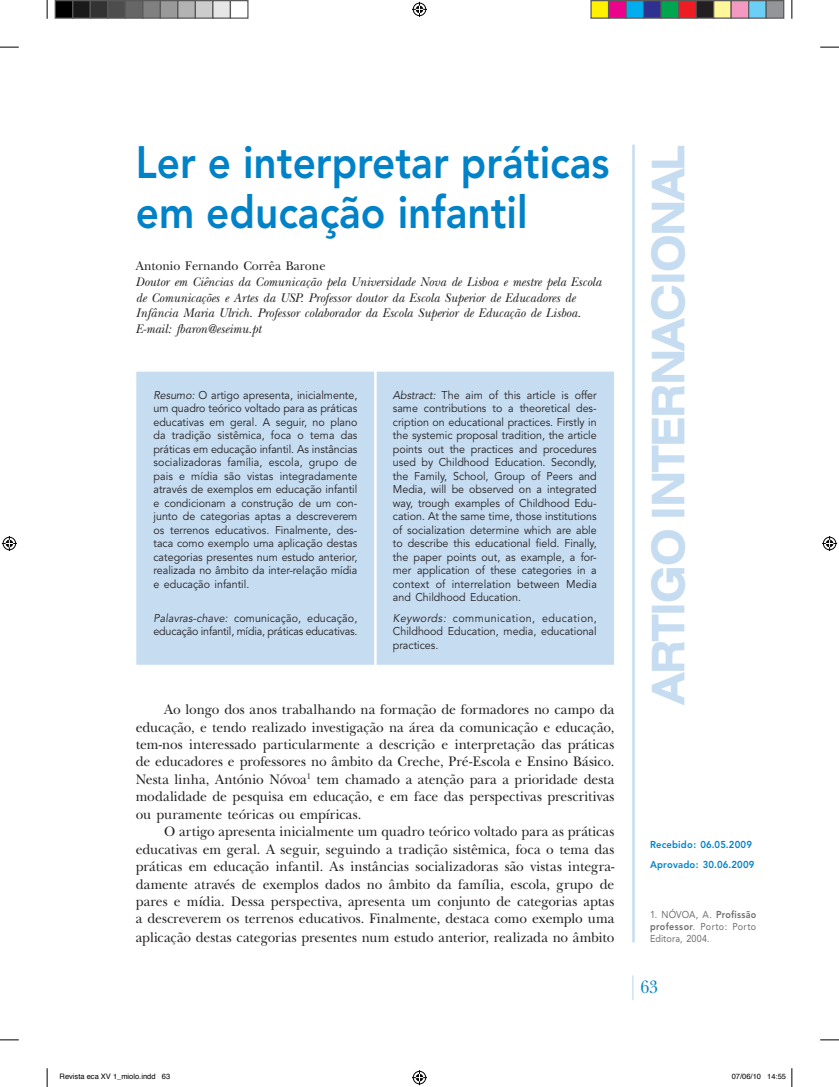
<style>
.page{position:relative;width:839px;height:1087px;background:#fff}
.page>*{position:absolute;margin:0;border:0;box-sizing:border-box;transform-origin:0 0}
.t1{font:800 45px/50px "Avenir";color:#0082c8;scale:.9 1}
.t2{font:700 expanded 45px "Swiss 721 BT";letter-spacing:-.025em;color:#c5dcf1;scale:.88 1}
.t3{font:18.75px "New Baskerville";color:#0082c8;scale:.9 1}
.t4{font:14.38px/17.4px "New Baskerville";color:#231f20;text-align:justify;scale:.95 1}
.t5{font:italic 13.12px/15.8px "New Baskerville";color:#231f20;scale:.95 1}
.t6{font:13.12px "New Baskerville";color:#231f20;scale:.95 1}
.t7{font:11.25px/13.5px "Avenir";color:#231f20;text-align:justify;scale:.95 1}
.t8{font:10px/12px "Avenir";letter-spacing:.015em;color:#6c6d70;text-align:justify;scale:.9 1}
.t9{font:800 10px/20px "Avenir";letter-spacing:.015em;color:#0082c8;scale:.95 1}
.t10{font:7.5px "Helvetica";color:#000}
.s1{font-style:italic}
.s2{font-weight:800}
</style>
<div class="page">
<hr style="left:632px;top:145px;width:2px;height:797px;background:#c5dcf1">
<svg style="left:632px;top:975px;width:1px;height:25px"></svg>
<div style="left:136px;top:371px;width:478px;height:294px;background:#c5dcf1;border:1px solid #fff"></div>
<hr style="left:374px;top:371px;width:2px;height:294px;background:#fff">
<svg style="left:0;top:46px;width:19px;height:2px"></svg>
<svg style="left:820px;top:46px;width:18px;height:2px"></svg>
<svg style="left:0;top:1039px;width:19px;height:1px"></svg>
<svg style="left:820px;top:1039px;width:18px;height:1px"></svg>
<svg style="left:46px;top:0;width:2px;height:19px"></svg>
<svg style="left:46px;top:1068px;width:2px;height:18px"></svg>
<svg style="left:791px;top:0;width:1px;height:19px"></svg>
<svg style="left:412px;top:2px;width:15px;height:15px"></svg>
<svg style="left:412px;top:1070px;width:15px;height:14px"></svg>
<svg style="left:2px;top:536px;width:15px;height:15px"></svg>
<svg style="left:822px;top:536px;width:14px;height:15px"></svg>
<div style="left:55px;top:1px;width:18px;height:17px;background:#000"></div>
<div style="left:55px;top:0;width:18px;height:19px;border:1px solid #595959"></div>
<div style="left:73px;top:1px;width:17px;height:17px;background:#1a1a1a"></div>
<div style="left:72px;top:0;width:19px;height:19px;border:1px solid #595959"></div>
<div style="left:90px;top:1px;width:18px;height:17px;background:#333"></div>
<div style="left:90px;top:0;width:18px;height:19px;border:1px solid #595959"></div>
<div style="left:108px;top:1px;width:17px;height:17px;background:#4d4d4d"></div>
<div style="left:107px;top:0;width:19px;height:19px;border:1px solid #595959"></div>
<div style="left:125px;top:1px;width:18px;height:17px;background:#666"></div>
<div style="left:125px;top:0;width:18px;height:19px;border:1px solid #595959"></div>
<div style="left:143px;top:1px;width:17px;height:17px;background:#808080"></div>
<div style="left:142px;top:0;width:19px;height:19px;border:1px solid #595959"></div>
<div style="left:160px;top:1px;width:18px;height:17px;background:#999"></div>
<div style="left:160px;top:0;width:18px;height:19px;border:1px solid #595959"></div>
<div style="left:178px;top:1px;width:17px;height:17px;background:#b3b3b3"></div>
<div style="left:177px;top:0;width:19px;height:19px;border:1px solid #595959"></div>
<div style="left:195px;top:1px;width:18px;height:17px;background:#ccc"></div>
<div style="left:195px;top:0;width:18px;height:19px;border:1px solid #595959"></div>
<div style="left:213px;top:1px;width:17px;height:17px;background:#e6e6e6"></div>
<div style="left:212px;top:0;width:19px;height:19px;border:1px solid #595959"></div>
<div style="left:230px;top:0;width:18px;height:19px;border:1px solid #595959"></div>
<div style="left:591px;top:1px;width:17px;height:17px;background:#fff101"></div>
<div style="left:590px;top:0;width:19px;height:19px;border:1px solid #595959"></div>
<div style="left:608px;top:1px;width:18px;height:17px;background:#ed028c"></div>
<div style="left:607px;top:0;width:19px;height:19px;border:1px solid #595959"></div>
<div style="left:626px;top:1px;width:17px;height:17px;background:#00aeef"></div>
<div style="left:625px;top:0;width:19px;height:19px;border:1px solid #595959"></div>
<div style="left:643px;top:1px;width:18px;height:17px;background:#2e3092"></div>
<div style="left:642px;top:0;width:19px;height:19px;border:1px solid #595959"></div>
<div style="left:661px;top:1px;width:17px;height:17px;background:#00a54f"></div>
<div style="left:660px;top:0;width:19px;height:19px;border:1px solid #595959"></div>
<div style="left:678px;top:1px;width:18px;height:17px;background:#ee1d23"></div>
<div style="left:677px;top:0;width:19px;height:19px;border:1px solid #595959"></div>
<div style="left:696px;top:1px;width:17px;height:17px;background:#231f20"></div>
<div style="left:695px;top:0;width:19px;height:19px;border:1px solid #595959"></div>
<div style="left:713px;top:1px;width:18px;height:17px;background:#fff79a"></div>
<div style="left:712px;top:0;width:19px;height:19px;border:1px solid #595959"></div>
<div style="left:731px;top:1px;width:17px;height:17px;background:#f499c2"></div>
<div style="left:730px;top:0;width:19px;height:19px;border:1px solid #595959"></div>
<div style="left:748px;top:1px;width:18px;height:17px;background:#6bcff6"></div>
<div style="left:747px;top:0;width:19px;height:19px;border:1px solid #595959"></div>
<div style="left:766px;top:1px;width:17px;height:17px;background:#939598"></div>
<div style="left:765px;top:0;width:19px;height:19px;border:1px solid #595959"></div>
<svg style="left:791px;top:1068px;width:1px;height:18px"></svg>
<h1 class="t1" style="left:136px;top:138px;width:527px">Ler e interpretar práticas em educação infantil</h1>
<p class="t6" style="left:136px;top:258px;width:201px">Antonio Fernando Corrêa Barone</p>
<p class="t5" style="left:136px;top:274px;width:491px">Doutor em Ciências da Comunicação pela Universidade Nova de Lisboa e mestre pela Escola de Comunicações e Artes da USP. Professor doutor da Escola Superior de Educadores de Infância Maria Ulrich. Professor colaborador da Escola Superior de Educação de Lisboa.<br>E‑mail: fbaron@eseimu.pt</p>
<p class="t7" style="left:153px;top:388px;width:216px"><span class="s1">Resumo:</span> O artigo apresenta, inicialmente, um quadro teórico voltado para as práticas educativas em geral. A seguir, no plano da tradição sistêmica, foca o tema das práticas em educação infantil. As instâncias socializadoras família, escola, grupo de pais e mídia são vistas integradamente através de exemplos em educação infantil e condicionam a construção de um con‑ junto de categorias aptas a descreverem os terrenos educativos. Finalmente, des‑ taca como exemplo uma aplicação destas categorias presentes num estudo anterior, realizada no âmbito da inter‑relação mídia e educação infantil.</p>
<p class="t7" style="left:153px;top:611px;width:216px"><span class="s1">Palavras‑chave:</span> comunicação, educação, educação infantil, mídia, práticas educativas.</p>
<p class="t7" style="left:393px;top:388px;width:216px"><span class="s1">Abstract:</span> The aim of this article is offer same contributions to a theoretical des‑ cription on educational practices. Firstly in the systemic proposal tradition, the article points out the practices and procedures used by Childhood Education. Secondly, the Family, School, Group of Peers and Media, will be observed on a integrated way, trough examples of Childhood Edu‑ cation. At the same time, those institutions of socialization determine which are able to describe this educational field. Finally, the paper points out, as example, a for‑ mer application of these categories in a context of interrelation between Media and Childhood Education.</p>
<p class="t7" style="left:393px;top:611px;width:216px"><span class="s1">Keywords:</span> communication, education, Childhood Education, media, educational practices.</p>
<p class="t4" style="left:136px;top:700px;width:505px;text-indent:28px">Ao longo dos anos trabalhando na formação de formadores no campo da educação, e tendo realizado investigação na área da comunicação e educação, tem‑nos interessado particularmente a descrição e interpretação das práticas de educadores e professores no âmbito da Creche, Pré‑Escola e Ensino Básico.<br>Nesta linha, António Nóvoa<sup>1</sup> tem chamado a atenção para a prioridade desta modalidade de pesquisa em educação, e em face das perspectivas prescritivas ou puramente teóricas ou empíricas.</p>
<p class="t4" style="left:136px;top:822px;width:505px;text-indent:28px">O artigo apresenta inicialmente um quadro teórico voltado para as práticas educativas em geral. A seguir, seguindo a tradição sistêmica, foca o tema das práticas em educação infantil. As instâncias socializadoras são vistas integra&shy;damente através de exemplos dados no âmbito da família, escola, grupo de pares e mídia. Dessa perspectiva, apresenta um conjunto de categorias aptas a descreverem os terrenos educativos. Finalmente, destaca como exemplo uma aplicação destas categorias presentes num estudo anterior, realizada no âmbito</p>
<h1 class="t2" style="left:641px;top:703px;width:637px;rotate:-90deg">artigo internacional</h1>
<p class="t9" style="left:649px;top:834px;width:111px">Recebido: 06.05.2009<br>Aprovado: 30.06.2009</p>
<p class="t8" style="left:649px;top:908px;width:119px">1. NÓVOA, A. <span class="s2">Profissão professor</span>. Porto: Porto Editora, 2004.</p>
<h2 class="t3" style="left:640px;top:975px;width:21px">63</h2>
<p class="t10" style="left:60px;top:1070px;width:112px">Revista eca XV 1_miolo.indd 63</p>
<p class="t10" style="left:731px;top:1070px;width:56px">07/06/10 14:55</p>
</div>
